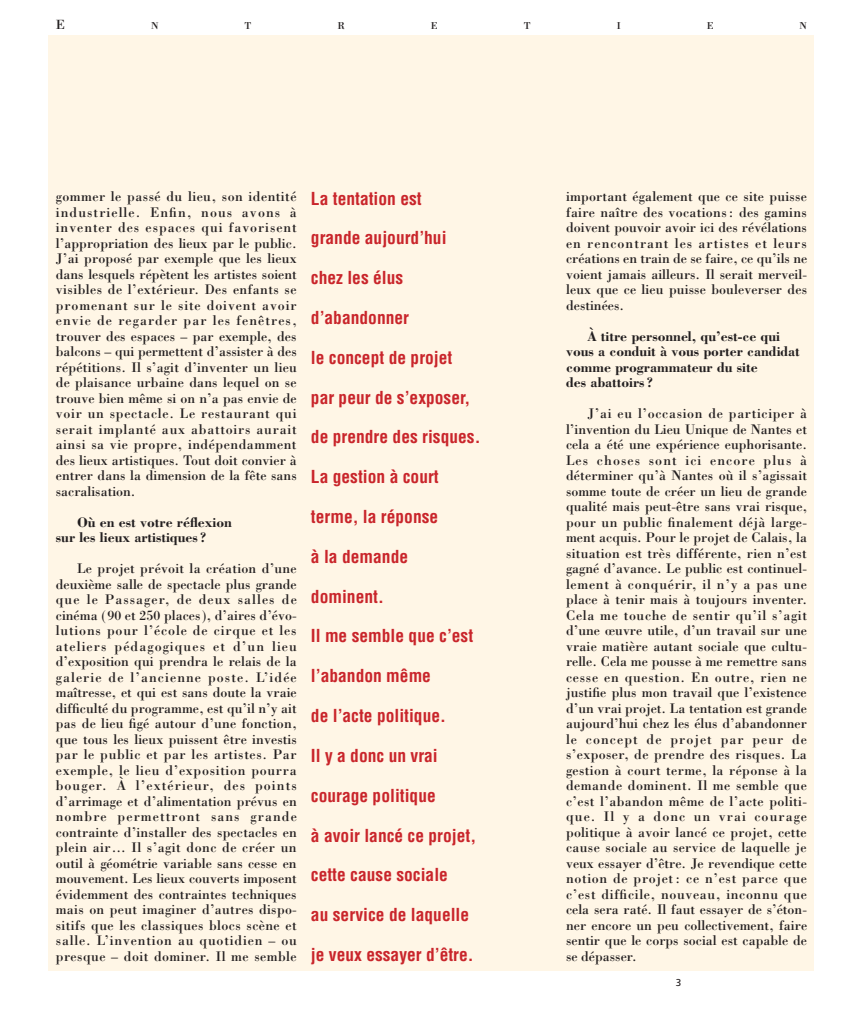
<style>
.page{position:relative;width:850px;height:1028px;background:#fff}
.page>*{position:absolute;margin:0;border:0;box-sizing:border-box;transform-origin:0 0}
.t1{font:700 condensed 17.5px "Helvetica";color:#c9252b}
.t2{font:14.38px/15.5px "Bodoni";color:#231f20;text-align:justify}
.t3{font:700 14.38px/15.5px "Bodoni";color:#231f20}
.t4{font:13.75px "Bodoni";color:#231f20}
.t5{font:10.25px "Bodoni";color:#231f20}
.t6{font:10px "Frutiger";color:#231f20}
</style>
<div class="page">
<div style="left:49px;top:35px;width:765px;height:936px;background:#fff6e6"></div>
<p class="t4" style="left:56px;top:19px;width:11px">E</p>
<p class="t5" style="left:151px;top:22px;width:9px">N</p>
<p class="t5" style="left:244px;top:22px;width:8px">T</p>
<p class="t5" style="left:337px;top:22px;width:9px">R</p>
<p class="t5" style="left:431px;top:22px;width:8px">E</p>
<p class="t5" style="left:524px;top:22px;width:8px">T</p>
<p class="t5" style="left:617px;top:22px;width:6px">I</p>
<p class="t5" style="left:707px;top:22px;width:8px">E</p>
<p class="t5" style="left:800px;top:22px;width:9px">N</p>
<p class="t2" style="left:56px;top:190px;width:243px">gommer le passé du lieu, son identité industrielle. Enfin, nous avons à inventer des espaces qui favorisent l’appropriation des lieux par le public.<br>J’ai proposé par exemple que les lieux dans lesquels répètent les artistes soient visibles de l’extérieur. Des enfants se promenant sur le site doivent avoir envie de regarder par les fenêtres, trouver des espaces – par exemple, des balcons – qui permettent d’assister à des répétitions. Il s’agit d’inventer un lieu de plaisance urbaine dans lequel on se trouve bien même si on n’a pas envie de voir un spectacle. Le restaurant qui serait implanté aux abattoirs aurait ainsi sa vie propre, indépendamment des lieux artistiques. Tout doit convier à entrer dans la dimension de la fête sans sacralisation.</p>
<p class="t3" style="left:56px;top:515px;width:178px;text-indent:21px">Où en est votre réflexion sur les lieux artistiques ?</p>
<p class="t2" style="left:56px;top:562px;width:243px;text-indent:21px">Le projet prévoit la création d’une deuxième salle de spectacle plus grande que le Passager, de deux salles de cinéma (90 et 250 places), d’aires d’évo&shy;lutions pour l’école de cirque et les ateliers pédagogiques et d’un lieu d’exposition qui prendra le relais de la galerie de l’ancienne poste. L’idée maîtresse, et qui est sans doute la vraie difficulté du programme, est qu’il n’y ait pas de lieu figé autour d’une fonction, que tous les lieux puissent être investis par le public et par les artistes. Par exemple, le lieu d’exposition pourra bouger. À l’extérieur, des points d’arrimage et d’alimentation prévus en nombre permettront sans grande contrainte d’installer des spectacles en plein air… Il s’agit donc de créer un outil à géométrie variable sans cesse en mouvement. Les lieux couverts imposent évidemment des contraintes techniques mais on peut imaginer d’autres dispo&shy;sitifs que les classiques blocs scène et salle. L’invention au quotidien – ou presque – doit dominer. Il me semble</p>
<p class="t1" style="left:311px;top:191px;width:112px">La tentation est</p>
<p class="t1" style="left:311px;top:231px;width:137px">grande aujourd’hui</p>
<p class="t1" style="left:311px;top:271px;width:94px">chez les élus</p>
<p class="t1" style="left:311px;top:311px;width:100px">d’abandonner</p>
<p class="t1" style="left:311px;top:351px;width:143px">le concept de projet</p>
<p class="t1" style="left:311px;top:390px;width:161px">par peur de s’exposer,</p>
<p class="t1" style="left:311px;top:430px;width:171px">de prendre des risques.</p>
<p class="t1" style="left:311px;top:470px;width:129px">La gestion à court</p>
<p class="t1" style="left:311px;top:510px;width:129px">terme, la réponse</p>
<p class="t1" style="left:311px;top:549px;width:99px">à la demande</p>
<p class="t1" style="left:311px;top:589px;width:74px">dominent.</p>
<p class="t1" style="left:311px;top:629px;width:164px">Il me semble que c’est</p>
<p class="t1" style="left:311px;top:669px;width:122px">l’abandon même</p>
<p class="t1" style="left:311px;top:709px;width:137px">de l’acte politique.</p>
<p class="t1" style="left:311px;top:748px;width:128px">Il y a donc un vrai</p>
<p class="t1" style="left:311px;top:788px;width:126px">courage politique</p>
<p class="t1" style="left:311px;top:828px;width:167px">à avoir lancé ce projet,</p>
<p class="t1" style="left:311px;top:868px;width:139px">cette cause sociale</p>
<p class="t1" style="left:311px;top:908px;width:160px">au service de laquelle</p>
<p class="t1" style="left:311px;top:947px;width:164px">je veux essayer d’être.</p>
<p class="t2" style="left:566px;top:190px;width:243px">important également que ce site puisse faire naître des vocations : des gamins doivent pouvoir avoir ici des révélations en rencontrant les artistes et leurs créations en train de se faire, ce qu’ils ne voient jamais ailleurs. Il serait merveil&shy;leux que ce lieu puisse bouleverser des destinées.</p>
<p class="t3" style="left:566px;top:330px;width:235px;text-indent:21px">À titre personnel, qu’est-ce qui vous a conduit à vous porter candidat comme programmateur du site<br>des abattoirs ?</p>
<p class="t2" style="left:566px;top:407px;width:243px;text-indent:21px">J’ai eu l’occasion de participer à l’invention du Lieu Unique de Nantes et cela a été une expérience euphorisante.<br>Les choses sont ici encore plus à déterminer qu’à Nantes où il s’agissait somme toute de créer un lieu de grande qualité mais peut-être sans vrai risque, pour un public finalement déjà large&shy;ment acquis. Pour le projet de Calais, la situation est très différente, rien n’est gagné d’avance. Le public est continuel&shy;lement à conquérir, il n’y a pas une place à tenir mais à toujours inventer.<br>Cela me touche de sentir qu’il s’agit d’une œuvre utile, d’un travail sur une vraie matière autant sociale que cultu&shy;relle. Cela me pousse à me remettre sans cesse en question. En outre, rien ne justifie plus mon travail que l’existence d’un vrai projet. La tentation est grande aujourd’hui chez les élus d’abandonner le concept de projet par peur de s’exposer, de prendre des risques. La gestion à court terme, la réponse à la demande dominent. Il me semble que c’est l’abandon même de l’acte politi&shy;que. Il y a donc un vrai courage politique à avoir lancé ce projet, cette cause sociale au service de laquelle je veux essayer d’être. Je revendique cette notion de projet: ce n’est parce que c’est difficile, nouveau, inconnu que cela sera raté. Il faut essayer de s’éton&shy;ner encore un peu collectivement, faire sentir que le corps social est capable de se dépasser.</p>
<p class="t6" style="left:676px;top:978px;width:7px">3</p>
</div>
